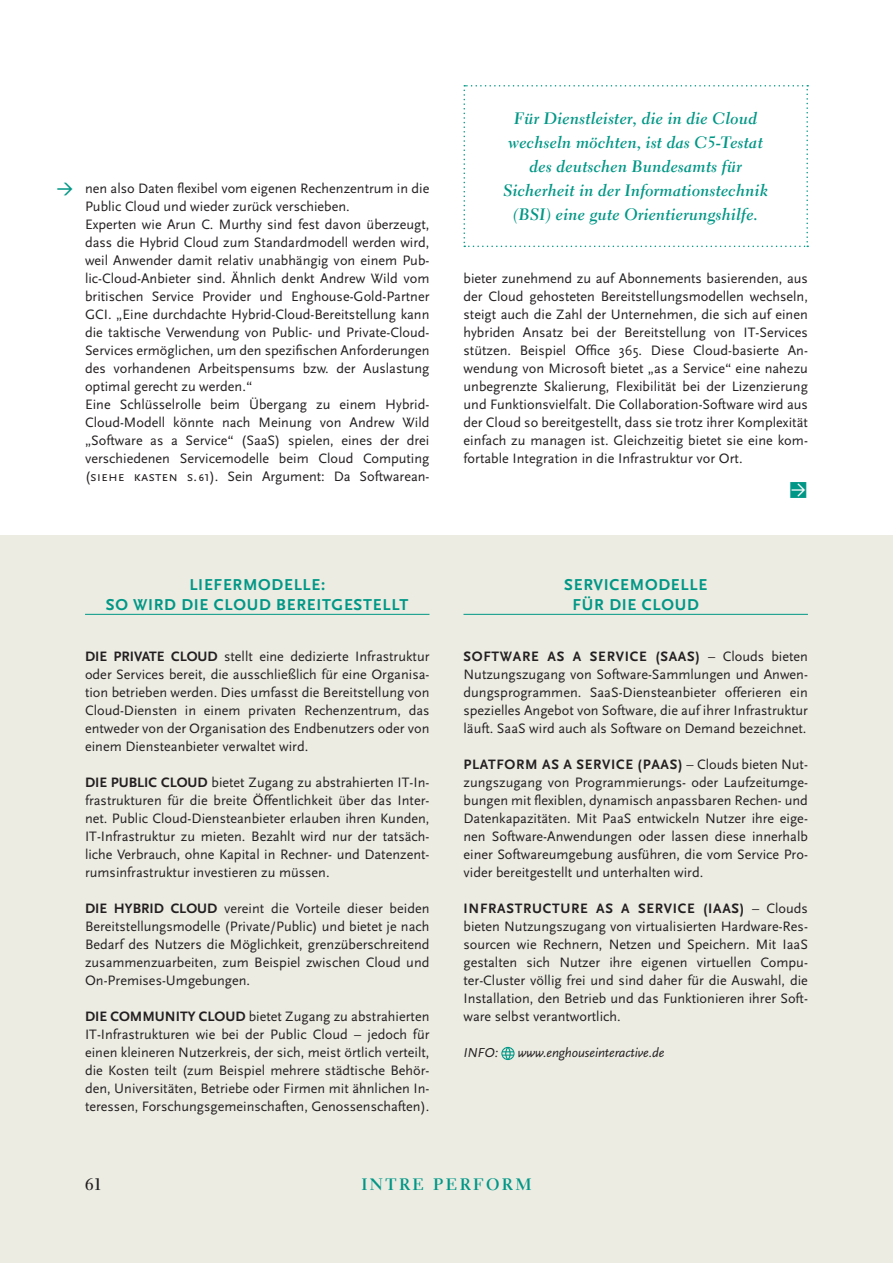
<style>
.page{position:relative;width:893px;height:1263px;background:#fff}
.page>*{position:absolute;margin:0;border:0;box-sizing:border-box;transform-origin:0 0}
.Story___Fließtext{font:18px "Arrow Dynamic";color:#009786}
.Story___Pull_Quote{font:16.5px/24px "Electra LT Std Bold Cursive";letter-spacing:.01em;color:#009786;text-align:center}
.Infokasten___Übersch{font:700 16.5px/19.5px "Scala Sans Pro";letter-spacing:.045em;color:#009786;text-align:center}
.photo___titel{font:700 16.5px "Electra LT Std";letter-spacing:.15em;color:#009786}
.Pagina{font:700 16.5px "Electra LT Std";color:#231f20}
.Story___Fließtext-2{font:14.25px/18px "Scala Sans";color:#231f20;text-align:justify}
.Story___Infokasten_F{font:italic 13.5px "Scala Sans Pro";letter-spacing:-.005em;color:#231f20}
.s1{font-family:"Scala Sans Pro"}
.s2{font-weight:700}
</style>
<div class="page">
<div style="left:0;top:535px;width:893px;height:728px;background:#ecece3"></div>
<svg style="left:463px;top:85px;width:345px;height:162px"></svg>
<hr style="left:85px;top:614px;width:344px;height:1px;background:#009786">
<hr style="left:463px;top:614px;width:345px;height:1px;background:#009786">
<svg style="left:501px;top:1047px;width:14px;height:13px"></svg>
<p class="Story___Fließtext" style="left:57px;top:180px;width:17px">e</p>
<p class="Story___Fließtext-2" style="left:85px;top:180px;width:346px">nen also Daten flexibel vom eigenen Rechenzentrum in die<br>Public Cloud und wieder zurück verschieben.</p>
<p class="Story___Fließtext-2" style="left:85px;top:216px;width:346px">Experten wie Arun C. Murthy sind fest davon überzeugt, dass die Hybrid Cloud zum Standardmodell werden wird, weil Anwender damit relativ unabhängig von einem Pub&shy;lic-Cloud-Anbieter sind. Ähnlich denkt Andrew Wild vom britischen Service Provider und Enghouse-Gold-Partner GCI. „Eine durchdachte Hybrid-Cloud-Bereitstellung kann die taktische Verwendung von Public- und Private-Cloud-Services ermöglichen, um den spezifischen Anforderungen des vorhandenen Arbeitspensums bzw. der Auslastung optimal gerecht zu werden.“</p>
<p class="Story___Fließtext-2" style="left:85px;top:396px;width:346px">Eine Schlüsselrolle beim Übergang zu einem Hybrid-Cloud-Modell könnte nach Meinung von Andrew Wild „Software as a Service“ (SaaS) spielen, eines der drei verschiedenen Servicemodelle beim Cloud Computing (<span class="s1">siehe kasten S.61</span>). Sein Argument: Da Softwarean-</p>
<p class="Story___Pull_Quote" style="left:503px;top:107px;width:266px">Für Dienstleister, die in die Cloud wechseln möchten, ist das C5-Testat des deutschen Bundesamts für Sicherheit in der Informationstechnik (BSI) eine gute Orientierungshilfe.</p>
<p class="Story___Fließtext-2" style="left:463px;top:270px;width:346px">bieter zunehmend zu auf Abonnements basierenden, aus der Cloud gehosteten Bereitstellungsmodellen wechseln, steigt auch die Zahl der Unternehmen, die sich auf einen hybriden Ansatz bei der Bereitstellung von IT-Services stützen. Beispiel Office 365. Diese Cloud-basierte An&shy;wendung von Microsoft bietet „as a Service“ eine nahezu unbegrenzte Skalierung, Flexibilität bei der Lizenzierung und Funktionsvielfalt. Die Collaboration-Software wird aus der Cloud so bereitgestellt, dass sie trotz ihrer Komplexität einfach zu managen ist. Gleichzeitig bietet sie eine kom&shy;fortable Integration in die Infrastruktur vor Ort.</p>
<p class="Story___Fließtext" style="left:790px;top:481px;width:19px">‹</p>
<p class="Infokasten___Übersch" style="left:106px;top:575px;width:304px">LIEFERMODELLE:<br>SO WIRD DIE CLOUD BEREITGESTELLT</p>
<p class="Story___Fließtext-2" style="left:85px;top:648px;width:346px"><span class="s2">DIE PRIVATE CLOUD</span> stellt eine dedizierte Infrastruktur oder Services bereit, die ausschließlich für eine Organisa&shy;tion betrieben werden. Dies umfasst die Bereitstellung von Cloud-Diensten in einem privaten Rechenzentrum, das entweder von der Organisation des Endbenutzers oder von einem Diensteanbieter verwaltet wird.</p>
<p class="Story___Fließtext-2" style="left:85px;top:774px;width:346px"><span class="s2">DIE PUBLIC CLOUD</span> bietet Zugang zu abstrahierten IT-In&shy;frastrukturen für die breite Öffentlichkeit über das Inter&shy;net. Public Cloud-Diensteanbieter erlauben ihren Kunden, IT-Infrastruktur zu mieten. Bezahlt wird nur der tatsäch&shy;liche Verbrauch, ohne Kapital in Rechner- und Datenzent&shy;rumsinfrastruktur investieren zu müssen.</p>
<p class="Story___Fließtext-2" style="left:85px;top:900px;width:346px"><span class="s2">DIE HYBRID CLOUD</span> vereint die Vorteile dieser beiden Bereitstellungsmodelle (Private/Public) und bietet je nach Bedarf des Nutzers die Möglichkeit, grenzüberschreitend zusammenzuarbeiten, zum Beispiel zwischen Cloud und On-Premises-Umgebungen.</p>
<p class="Story___Fließtext-2" style="left:85px;top:1008px;width:346px"><span class="s2">DIE COMMUNITY CLOUD</span> bietet Zugang zu abstrahierten IT-Infrastrukturen wie bei der Public Cloud – jedoch für einen kleineren Nutzerkreis, der sich, meist örtlich verteilt, die Kosten teilt (zum Beispiel mehrere städtische Behör&shy;den, Universitäten, Betriebe oder Firmen mit ähnlichen In&shy;teressen, Forschungsgemeinschaften, Genossenschaften).</p>
<p class="Infokasten___Übersch" style="left:564px;top:575px;width:145px">SERVICEMODELLE<br>FÜR DIE CLOUD</p>
<p class="Story___Fließtext-2" style="left:463px;top:648px;width:346px"><span class="s2">SOFTWARE AS A SERVICE (SAAS)</span> – Clouds bieten Nutzungszugang von Software-Sammlungen und Anwen&shy;dungsprogrammen. SaaS-Diensteanbieter offerieren ein spezielles Angebot von Software, die auf ihrer Infrastruktur läuft. SaaS wird auch als Software on Demand bezeichnet.</p>
<p class="Story___Fließtext-2" style="left:463px;top:756px;width:346px"><span class="s2">PLATFORM AS A SERVICE (PAAS)</span> – Clouds bieten Nut&shy;zungszugang von Programmierungs- oder Laufzeitumge&shy;bungen mit flexiblen, dynamisch anpassbaren Rechen- und Datenkapazitäten. Mit PaaS entwickeln Nutzer ihre eige&shy;nen Software-Anwendungen oder lassen diese innerhalb einer Softwareumgebung ausführen, die vom Service Pro&shy;vider bereitgestellt und unterhalten wird.</p>
<p class="Story___Fließtext-2" style="left:463px;top:900px;width:346px"><span class="s2">INFRASTRUCTURE AS A SERVICE (IAAS)</span> – Clouds bieten Nutzungszugang von virtualisierten Hardware-Res&shy;sourcen wie Rechnern, Netzen und Speichern. Mit IaaS gestalten sich Nutzer ihre eigenen virtuellen Compu&shy;ter-Cluster völlig frei und sind daher für die Auswahl, die Installation, den Betrieb und das Funktionieren ihrer Soft&shy;ware selbst verantwortlich.</p>
<p class="Story___Infokasten_F" style="left:463px;top:1045px;width:36px">INFO:</p>
<p class="Story___Infokasten_F" style="left:518px;top:1045px;width:148px">www.enghouseinteractive.de</p>
<p class="Pagina" style="left:85px;top:1174px;width:19px">61</p>
<p class="photo___titel" style="left:361px;top:1174px;width:172px">INTRE PERFORM</p>
</div>
